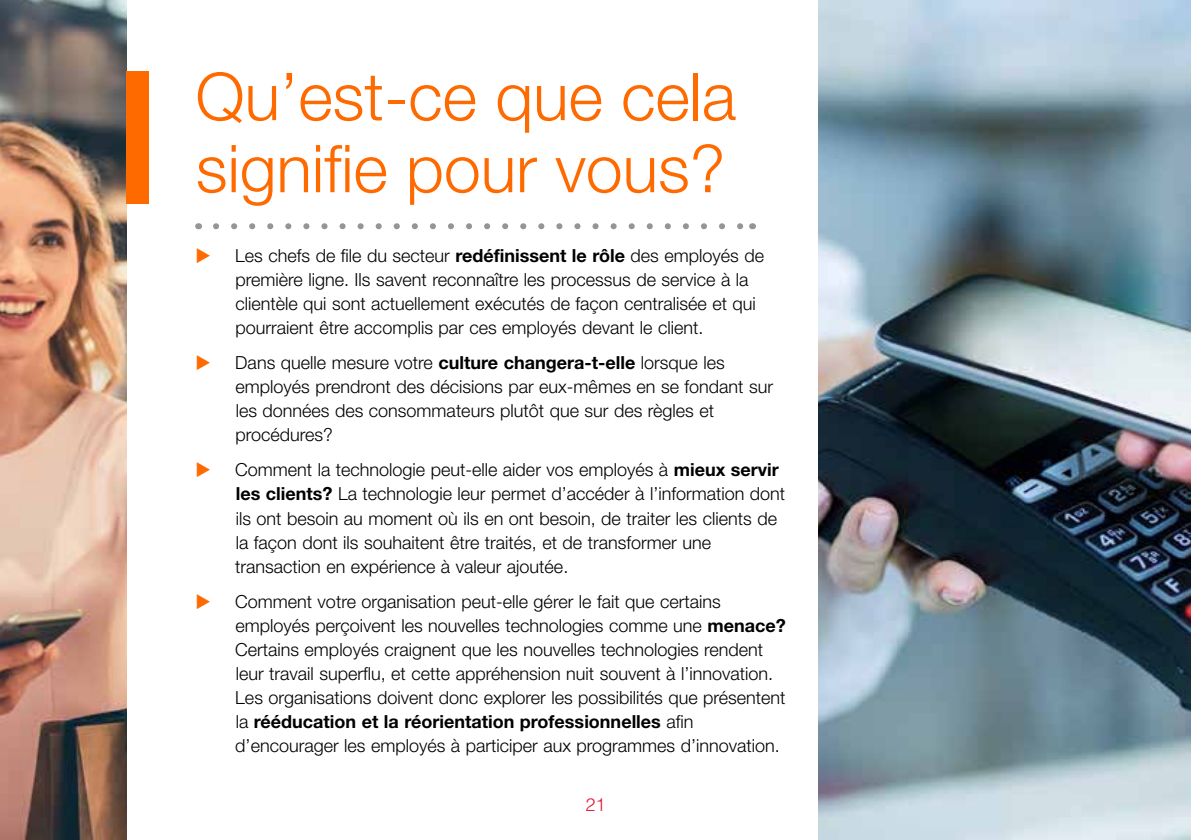
<style>
.page{position:relative;width:1191px;height:840px;background:#fff}
.page>*{position:absolute;margin:0;border:0;box-sizing:border-box;transform-origin:0 0}
.t1{font:300 66px/72px "Helvetica Neue LT Std";color:#ff6a00}
.t2{font:300 18px/24px "Helvetica Neue LT Std";color:#000101}
.t3{font:300 18px "Helvetica";color:#e31837}
.s1{font-weight:700}
</style>
<div class="page">
<img style="left:0;top:0;width:126px;height:839px">
<img style="left:818px;top:0;width:373px;height:839px">
<div style="left:126px;top:72px;width:23px;height:132px;background:#ff6a00"></div>
<svg style="left:216px;top:223px;width:527px;height:6px"></svg>
<h1 class="t1" style="left:196px;top:59px;width:542px">Qu’est-ce que cela signifie pour vous?</h1>
<p class="t2" style="left:235px;top:243px;width:530px">Les chefs de file du secteur <span class="s1">redéfinissent le rôle</span> des employés de première ligne. Ils savent reconnaître les processus de service à la clientèle qui sont actuellement exécutés de façon centralisée et qui pourraient être accomplis par ces employés devant le client.</p>
<p class="t2" style="left:235px;top:350px;width:539px">Dans quelle mesure votre <span class="s1">culture changera-t-elle</span> lorsque les employés prendront des décisions par eux-mêmes en se fondant sur les données des consommateurs plutôt que sur des règles et procédures?</p>
<p class="t2" style="left:235px;top:457px;width:551px">Comment la technologie peut-elle aider vos employés à <span class="s1">mieux servir les clients?</span> La technologie leur permet d’accéder à l’information dont ils ont besoin au moment où ils en ont besoin, de traiter les clients de la façon dont ils souhaitent être traités, et de transformer une transaction en expérience à valeur ajoutée.</p>
<p class="t2" style="left:235px;top:588px;width:552px">Comment votre organisation peut-elle gérer le fait que certains employés perçoivent les nouvelles technologies comme une <span class="s1">menace?<br></span>Certains employés craignent que les nouvelles technologies rendent leur travail superflu, et cette appréhension nuit souvent à l’innovation.<br>Les organisations doivent donc explorer les possibilités que présentent la <span class="s1">rééducation et la réorientation professionnelles</span> afin d’encourager les employés à participer aux programmes d’innovation.</p>
<p class="t3" style="left:585px;top:792px;width:22px">21</p>
</div>
